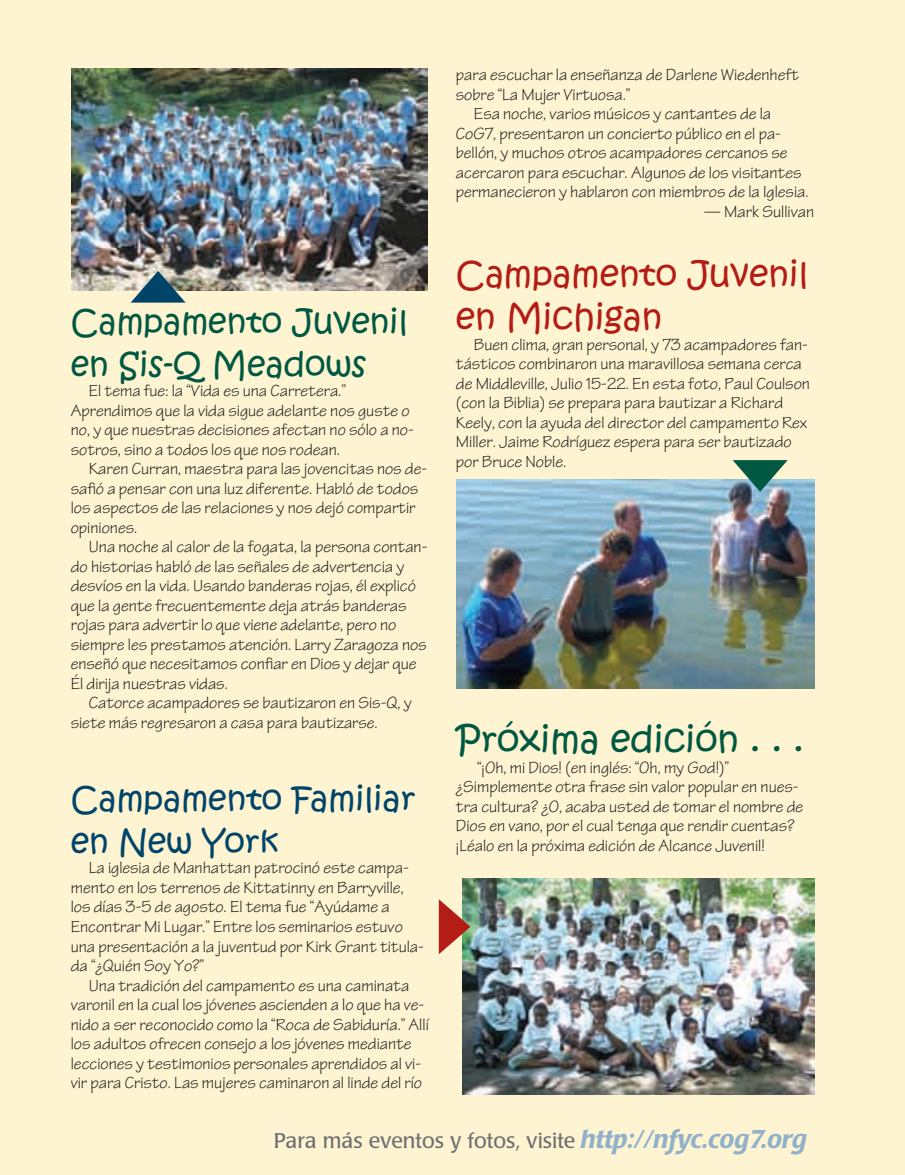
<style>
.page{position:relative;width:905px;height:1175px;background:#fff}
.page>*{position:absolute;margin:0;border:0;box-sizing:border-box;transform-origin:0 0}
.t1{font:36px "Kristen ITC";color:#005842}
.t2{font:34.5px/43.2px "Kristen ITC";color:#b41d15}
.t3{font:33px/43.2px "Kristen ITC";color:#005842}
.t4{font:33px/43.2px "Kristen ITC";color:#00446a}
.t5{font:21px "Poppl Laudatio";color:#6c6d70}
.t6{font:17.25px/19.5px "Tekton MM";color:#231f20}
.s1{font-weight:500;font-style:italic;font-size:25.5px;color:#90b1c9}
</style>
<div class="page">
<hr style="left:0;top:365px;width:1px;height:809px;background:#fef4d1">
<img style="left:0;top:0;width:1px;height:365px">
<div style="left:1px;top:0;width:903px;height:1174px;background:#fef4d1"></div>
<img style="left:463px;top:878px;width:351px;height:216px">
<img style="left:72px;top:68px;width:355px;height:222px">
<img style="left:457px;top:479px;width:357px;height:209px">
<svg style="left:462px;top:899px;width:8px;height:55px"></svg>
<svg style="left:131px;top:271px;width:55px;height:20px"></svg>
<svg style="left:732px;top:479px;width:55px;height:13px"></svg>
<h3 class="t3" style="left:71px;top:300px;width:338px">Campamento Juvenil en Sis-Q Meadows</h3>
<p class="t6" style="left:71px;top:381px;width:345px;text-indent:18px">El tema fue: la “Vida es una Carretera.” Aprendimos que la vida sigue adelante nos guste o no, y que nuestras decisiones afectan no sólo a no&shy;sotros, sino a todos los que nos rodean.</p>
<p class="t6" style="left:71px;top:459px;width:358px;text-indent:18px">Karen Curran, maestra para las jovencitas nos de&shy;safió a pensar con una luz diferente. Habló de todos los aspectos de las relaciones y nos dejó compartir opiniones.</p>
<p class="t6" style="left:71px;top:537px;width:358px;text-indent:18px">Una noche al calor de la fogata, la persona contan&shy;do historias habló de las señales de advertencia y desvíos en la vida. Usando banderas rojas, él explicó que la gente frecuentemente deja atrás banderas rojas para advertir lo que viene adelante, pero no siempre les prestamos atención. Larry Zaragoza nos enseñó que necesitamos confiar en Dios y dejar que Él dirija nuestras vidas.</p>
<p class="t6" style="left:71px;top:693px;width:342px;text-indent:18px">Catorce acampadores se bautizaron en Sis-Q, y siete más regresaron a casa para bautizarse.</p>
<h3 class="t4" style="left:71px;top:777px;width:346px">Campamento Familiar en New York</h3>
<p class="t6" style="left:71px;top:858px;width:355px;text-indent:18px">La iglesia de Manhattan patrocinó este campa&shy;mento en los terrenos de Kittatinny en Barryville, los días 3-5 de agosto. El tema fue “Ayúdame a Encontrar Mi Lugar.” Entre los seminarios estuvo una presentación a la juventud por Kirk Grant titula&shy;da “¿Quién Soy Yo?”</p>
<p class="t6" style="left:71px;top:975px;width:359px;text-indent:18px">Una tradición del campamento es una caminata varonil en la cual los jóvenes ascienden a lo que ha ve&shy;nido a ser reconocido como la “Roca de Sabiduría.” Allí los adultos ofrecen consejo a los jóvenes mediante lecciones y testimonios personales aprendidos al vi&shy;vir para Cristo. Las mujeres caminaron al linde del río</p>
<p class="t6" style="left:456px;top:66px;width:344px">para escuchar la enseñanza de Darlene Wiedenheft</p>
<p class="t6" style="left:456px;top:85px;width:176px">sobre “La Mujer Virtuosa.”</p>
<p class="t6" style="left:474px;top:105px;width:299px">Esa noche, varios músicos y cantantes de la</p>
<p class="t6" style="left:456px;top:124px;width:327px">CoG7, presentaron un concierto público en el pa-</p>
<p class="t6" style="left:456px;top:144px;width:333px">bellón, y muchos otros acampadores cercanos se</p>
<p class="t6" style="left:456px;top:163px;width:347px">acercaron para escuchar. Algunos de los visitantes</p>
<p class="t6" style="left:456px;top:183px;width:354px">permanecieron y hablaron con miembros de la Iglesia.</p>
<p class="t6" style="left:703px;top:202px;width:112px">— Mark Sullivan</p>
<h2 class="t2" style="left:456px;top:253px;width:353px">Campamento Juvenil en Michigan</h2>
<p class="t6" style="left:456px;top:335px;width:355px;text-indent:18px">Buen clima, gran personal, y 73 acampadores fan&shy;tásticos combinaron una maravillosa semana cerca de Middleville, Julio 15-22. En esta foto, Paul Coulson (con la Biblia) se prepara para bautizar a Richard Keely, con la ayuda del director del campamento Rex Miller. Jaime Rodríguez espera para ser bautizado por Bruce Noble.</p>
<h1 class="t1" style="left:456px;top:716px;width:349px">Próxima edición . . .</h1>
<p class="t6" style="left:456px;top:758px;width:349px;text-indent:21px">“¡Oh, mi Dios! (en inglés: “Oh, my God!)” ¿Simplemente otra frase sin valor popular en nues&shy;tra cultura? ¿O, acaba usted de tomar el nombre de Dios en vano, por el cual tenga que rendir cuentas? ¡Léalo en la próxima edición de Alcance Juvenil!</p>
<p class="t5" style="left:274px;top:1128px;width:534px">Para más eventos y fotos, visite <span class="s1">http://nfyc.cog7.org</span></p>
</div>
